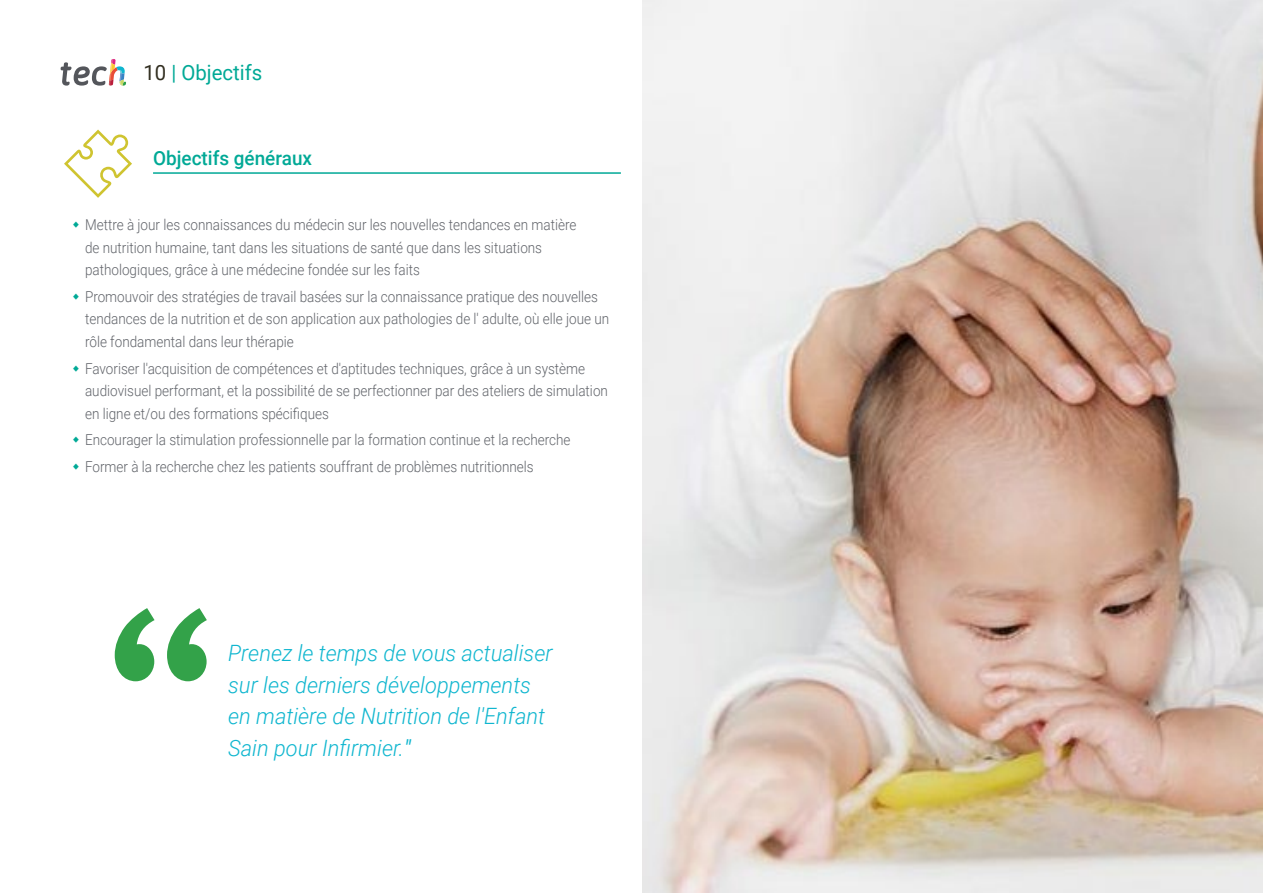
<style>
.page{position:relative;width:1263px;height:893px;background:#fff}
.page>*{position:absolute;margin:0;border:0;box-sizing:border-box;transform-origin:0 0}
.t1{font:italic 300 22.5px/31.5px "Roboto";color:#0fb6cf}
.t2{font:21px "Roboto";color:#00a996}
.t3{font:500 19.5px "Roboto";color:#00a996}
.t4{font:300 15px/22.5px "Roboto";color:#61646a;scale:.9 1}
.s1{color:#312e20}
.s2{font-weight:400}
</style>
<div class="page">
<hr style="left:153px;top:173px;width:468px;height:1px;background:#00a996">
<svg style="left:64px;top:130px;width:68px;height:68px"></svg>
<svg style="left:115px;top:608px;width:92px;height:73px"></svg>
<img style="left:642px;top:0;width:621px;height:893px">
<svg style="left:61px;top:59px;width:65px;height:27px"></svg>
<h2 class="t2" style="left:144px;top:57px;width:120px"><span class="s1">10</span> | Objectifs</h2>
<h3 class="t3" style="left:153px;top:144px;width:160px">Objectifs généraux</h3>
<p class="t4" style="left:85px;top:213px;width:548px">Mettre à jour les connaissances du médecin sur les nouvelles tendances en matière de nutrition humaine, tant dans les situations de santé que dans les situations pathologiques, grâce à une médecine fondée sur les faits</p>
<p class="t4" style="left:85px;top:285px;width:584px">Promouvoir des stratégies de travail basées sur la connaissance pratique des nouvelles tendances de la nutrition et de son application aux pathologies de l' adulte, où elle joue un rôle fondamental dans leur thérapie</p>
<p class="t4" style="left:85px;top:356px;width:582px">Favoriser l'acquisition de compétences et d'aptitudes techniques, grâce à un système audiovisuel performant, et la possibilité de se perfectionner par des ateliers de simulation en ligne et/ou des formations spécifiques</p>
<p class="t4" style="left:85px;top:426px;width:541px;line-height:26.7px">Encourager la stimulation professionnelle par la formation continue et la recherche<br>Former à la recherche chez les patients souffrant de problèmes nutritionnels</p>
<h1 class="t1" style="left:228px;top:636px;width:326px">Prenez le temps de vous actualiser sur les derniers développements en matière de Nutrition de l'Enfant<br>Sain pour Infirmier.<span class="s2">"</span></h1>
</div>
